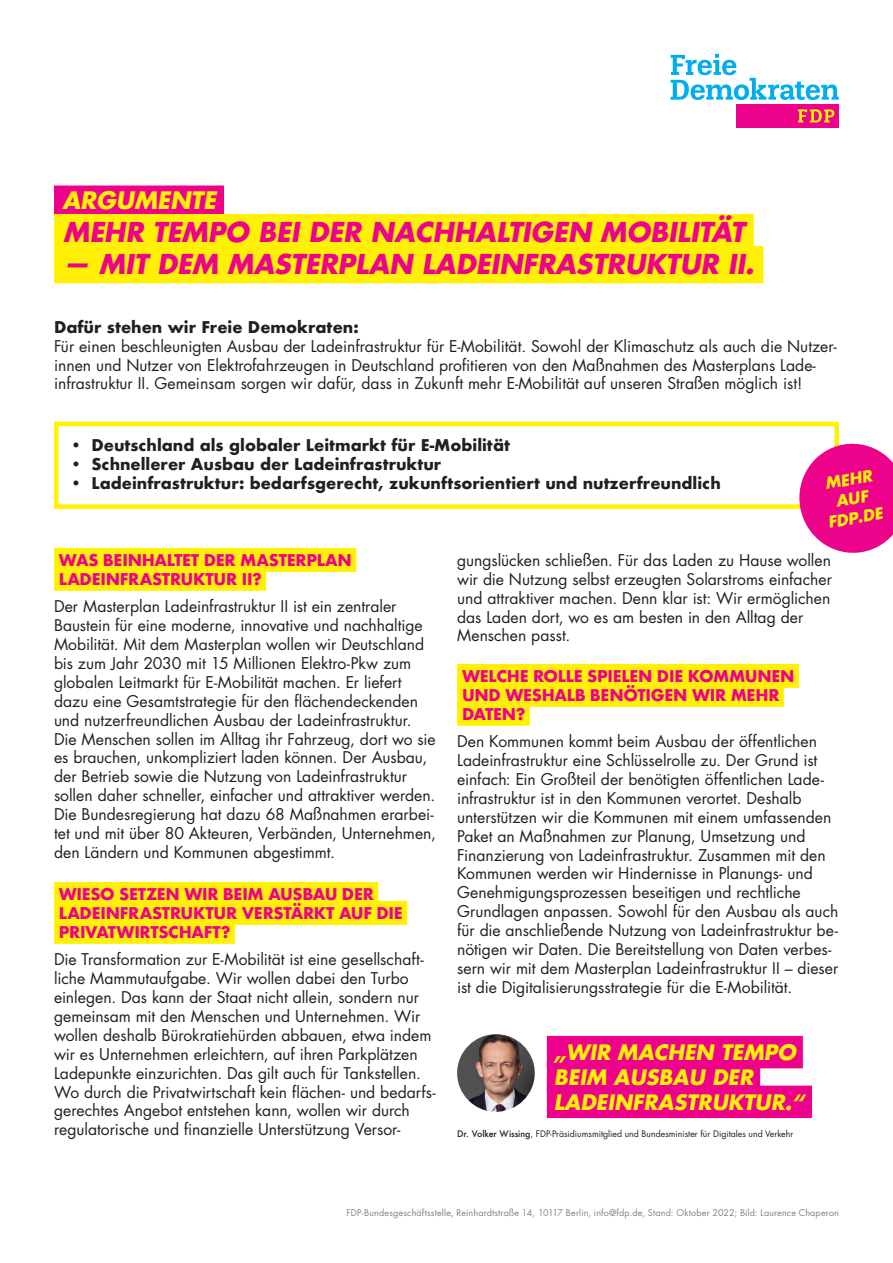
<style>
.page{position:relative;width:893px;height:1263px;background:#fff}
.page>*{position:absolute;margin:0;border:0;box-sizing:border-box;transform-origin:0 0}
.t1{font:italic 700 26.7px "Futura Std";color:#ed028c}
.t2{font:italic 700 23.4px "Futura Std";color:#fff101}
.t3{font:italic 700 20.7px/24.9px "Futura Std";color:#fff101}
.t4{font:15.75px/18.9px "Futura LT Pro";color:#231f20}
.t5{font:700 15.75px "Futura";color:#231f20}
.t6{font:700 15.75px/18.9px "Futura";letter-spacing:-.02em;color:#ed028c}
.t7{font:italic 700 15.6px/19.4px "Futura LT Pro";color:#fff101;text-align:center}
.t8{font:9px "Futura LT Pro";letter-spacing:.02em;color:#808285}
.t9{font:8.7px "Futura LT Pro";color:#231f20}
.s1{font-family:"Futura";font-weight:500}
</style>
<div class="page">
<div style="left:54px;top:185px;width:170px;height:30px;background:#ed028c"></div>
<div style="left:54px;top:214px;width:700px;height:37px;background:#fff101"></div>
<div style="left:54px;top:246px;width:709px;height:37px;background:#fff101"></div>
<svg style="left:671px;top:54px;width:168px;height:46px"></svg>
<div style="left:736px;top:105px;width:103px;height:23px;background:#ed028c"></div>
<svg style="left:798px;top:109px;width:36px;height:13px"></svg>
<div style="left:54px;top:548px;width:302px;height:24px;background:#fff101"></div>
<div style="left:54px;top:567px;width:212px;height:24px;background:#fff101"></div>
<div style="left:54px;top:882px;width:324px;height:24px;background:#fff101"></div>
<div style="left:54px;top:901px;width:353px;height:24px;background:#fff101"></div>
<div style="left:54px;top:920px;width:181px;height:24px;background:#fff101"></div>
<div style="left:457px;top:664px;width:342px;height:24px;background:#fff101"></div>
<div style="left:457px;top:683px;width:327px;height:24px;background:#fff101"></div>
<div style="left:457px;top:702px;width:73px;height:24px;background:#fff101"></div>
<div style="left:54px;top:422px;width:785px;height:87px;border:4px solid #fff101"></div>
<div style="left:547px;top:1036px;width:256px;height:32px;background:#ed028c"></div>
<div style="left:547px;top:1061px;width:213px;height:32px;background:#ed028c"></div>
<div style="left:547px;top:1085px;width:265px;height:33px;background:#ed028c"></div>
<img style="left:457px;top:1034px;width:78px;height:78px;border-radius:39px">
<svg style="left:795px;top:439px;width:98px;height:114px"></svg>
<h2 class="t2" style="left:62px;top:184px;width:155px">ARGUMENTE</h2>
<h1 class="t1" style="left:63px;top:215px;width:683px">MEHR TEMPO BEI DER NACHHALTIGEN MOBILITÄT</h1>
<h1 class="t1" style="left:63px;top:247px;width:693px">— MIT DEM MASTERPLAN LADEINFRASTRUKTUR II.</h1>
<p class="t5" style="left:54px;top:315px;width:306px">Dafür stehen wir Freie Demokraten:</p>
<p class="t4" style="left:54px;top:336px;width:784px">Für einen beschleunigten Ausbau der Ladeinfrastruktur für E-Mobilität. Sowohl der Klimaschutz als auch die Nutzer&shy;innen und Nutzer von Elektrofahrzeugen in Deutschland profitieren von den Maßnahmen des Masterplans Lade&shy;infrastruktur II. Gemeinsam sorgen wir dafür, dass in Zukunft mehr E-Mobilität auf unseren Straßen möglich ist!</p>
<p class="t5" style="left:70px;top:433px;width:441px">• Deutschland als globaler Leitmarkt für E-Mobilität</p>
<p class="t5" style="left:70px;top:452px;width:373px">• Schnellerer Ausbau der Ladeinfrastruktur</p>
<p class="t5" style="left:70px;top:471px;width:652px">• Ladeinfrastruktur: bedarfsgerecht, zukunftsorientiert und nutzerfreundlich</p>
<p class="t7" style="left:819px;top:474px;width:57px;rotate:-10deg">MEHR<br>AUF<br>FDP.DE</p>
<p class="t6" style="left:59px;top:550px;width:294px">WAS BEINHALTET DER MASTERPLAN<br>LADEINFRASTRUKTUR II?</p>
<p class="t4" style="left:54px;top:597px;width:383px">Der Masterplan Ladeinfrastruktur II ist ein zentraler Baustein für eine moderne, innovative und nachhaltige Mobilität. Mit dem Masterplan wollen wir Deutschland bis zum Jahr 2030 mit 15 Millionen Elektro-Pkw zum globalen Leitmarkt für E-Mobilität machen. Er liefert dazu eine Gesamtstrategie für den flächendeckenden und nutzerfreundlichen Ausbau der Ladeinfrastruktur.<br>Die Menschen sollen im Alltag ihr Fahrzeug, dort wo sie es brauchen, unkompliziert laden können. Der Ausbau, der Betrieb sowie die Nutzung von Ladeinfrastruktur sollen daher schneller, einfacher und attraktiver werden.<br>Die Bundesregierung hat dazu 68 Maßnahmen erarbei&shy;tet und mit über 80 Akteuren, Verbänden, Unternehmen, den Ländern und Kommunen abgestimmt.</p>
<p class="t6" style="left:59px;top:884px;width:346px">WIESO SETZEN WIR BEIM AUSBAU DER<br>LADEINFRASTRUKTUR VERSTÄRKT AUF DIE<br>PRIVATWIRTSCHAFT?</p>
<p class="t4" style="left:54px;top:950px;width:383px">Die Transformation zur E-Mobilität ist eine gesellschaft&shy;liche Mammutaufgabe. Wir wollen dabei den Turbo einlegen. Das kann der Staat nicht allein, sondern nur gemeinsam mit den Menschen und Unternehmen. Wir wollen deshalb Bürokratiehürden abbauen, etwa indem wir es Unternehmen erleichtern, auf ihren Parkplätzen Ladepunkte einzurichten. Das gilt auch für Tankstellen.<br>Wo durch die Privatwirtschaft kein flächen- und bedarfs&shy;gerechtes Angebot entstehen kann, wollen wir durch regulatorische und finanzielle Unterstützung Versor-</p>
<p class="t4" style="left:457px;top:550px;width:376px">gungslücken schließen. Für das Laden zu Hause wollen wir die Nutzung selbst erzeugten Solarstroms einfacher und attraktiver machen. Denn klar ist: Wir ermöglichen das Laden dort, wo es am besten in den Alltag der Menschen passt.</p>
<p class="t6" style="left:462px;top:666px;width:334px">WELCHE ROLLE SPIELEN DIE KOMMUNEN<br>UND WESHALB BENÖTIGEN WIR MEHR<br>DATEN?</p>
<p class="t4" style="left:457px;top:732px;width:383px">Den Kommunen kommt beim Ausbau der öffentlichen Ladeinfrastruktur eine Schlüsselrolle zu. Der Grund ist einfach: Ein Großteil der benötigten öffentlichen Lade&shy;infrastruktur ist in den Kommunen verortet. Deshalb unterstützen wir die Kommunen mit einem umfassenden Paket an Maßnahmen zur Planung, Umsetzung und Finanzierung von Ladeinfrastruktur. Zusammen mit den Kommunen werden wir Hindernisse in Planungs- und Genehmigungsprozessen beseitigen und rechtliche Grundlagen anpassen. Sowohl für den Ausbau als auch für die anschließende Nutzung von Ladeinfrastruktur be&shy;nötigen wir Daten. Die Bereitstellung von Daten verbes&shy;sern wir mit dem Masterplan Ladeinfrastruktur II – dieser ist die Digitalisierungsstrategie für die E-Mobilität.</p>
<h3 class="t3" style="left:554px;top:1040px;width:252px">„WIR MACHEN TEMPO<br>BEIM AUSBAU DER<br>LADEINFRASTRUKTUR.“</h3>
<p class="t9" style="left:457px;top:1128px;width:338px"><span class="s1">Dr. Volker Wissing</span>, FDP-Präsidiumsmitglied und Bundesminister für Digitales und Verkehr</p>
<p class="t8" style="left:347px;top:1207px;width:494px">FDP-Bundesgeschäftsstelle, Reinhardtstraße 14, 10117 Berlin, info@fdp.de, Stand: Oktober 2022; Bild: Laurence Chaperon</p>
</div>
